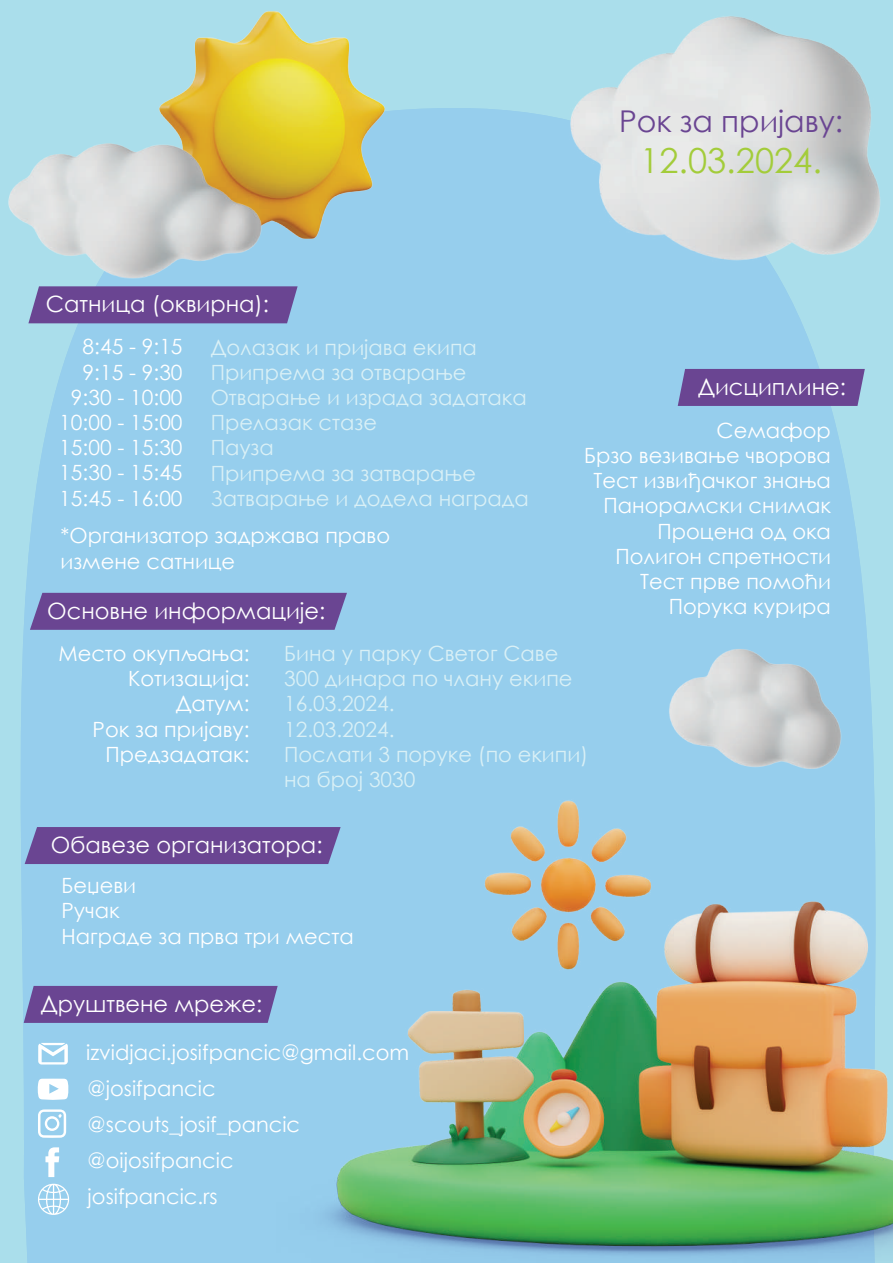
<style>
.page{position:relative;width:893px;height:1263px;background:#aadeeb}
.page>*{position:absolute;margin:0;border:0;box-sizing:border-box;transform-origin:0 0}
.t1{font:34.5px "Century Gothic";color:#a3cc3a}
.t2{font:30px "Century Gothic";color:#6a4592}
.t3{font:22.5px "Century Gothic";color:#fff}
.t4{font:21px/25.2px "Century Gothic";color:#fff;text-align:right}
.t5{font:21px/25.2px "Century Gothic";color:#d9f0f6}
</style>
<div class="page">
<div style="left:20px;top:108px;width:854px;height:1155px;background:#96ceed"></div>
<div style="left:28px;top:286px;width:270px;height:37px;background:#6a4592"></div>
<div style="left:30px;top:593px;width:317px;height:37px;background:#6a4592"></div>
<div style="left:678px;top:369px;width:187px;height:37px;background:#6a4592"></div>
<div style="left:25px;top:827px;width:252px;height:37px;background:#6a4592"></div>
<div style="left:24px;top:986px;width:253px;height:37px;background:#6a4592"></div>
<svg style="left:45px;top:1147px;width:14px;height:30px"></svg>
<svg style="left:37px;top:1079px;width:32px;height:21px"></svg>
<svg style="left:38px;top:1109px;width:28px;height:29px"></svg>
<svg style="left:38px;top:1043px;width:30px;height:21px"></svg>
<svg style="left:38px;top:1184px;width:31px;height:31px"></svg>
<img style="left:277px;top:792px;width:616px;height:471px">
<img style="left:661px;top:628px;width:199px;height:164px">
<img style="left:545px;top:16px;width:335px;height:274px">
<img style="left:151px;top:11px;width:248px;height:241px">
<img style="left:8px;top:132px;width:269px;height:160px">
<p class="t3" style="left:46px;top:289px;width:225px">Сатница (оквирна):</p>
<p class="t5" style="left:211px;top:334px;width:320px">Долазак и пријава екипа<br>Припрема за отварање<br>Отварање и израда задатака<br>Прелазак стазе<br>Пауза<br>Припрема за затварање<br>Затварање и додела награда</p>
<p class="t4" style="left:61px;top:523px;width:331px;text-align:left">*Организатор задржава право измене сатнице</p>
<p class="t4" style="left:59px;top:334px;width:125px">8:45 - 9:15<br>9:15 - 9:30<br>9:30 - 10:00<br>10:00 - 15:00<br>15:00 - 15:30<br>15:30 - 15:45<br>15:45 - 16:00</p>
<p class="t3" style="left:47px;top:595px;width:280px">Основне информације:</p>
<h2 class="t2" style="left:619px;top:100px;width:226px">Рок за пријаву:</h2>
<h1 class="t1" style="left:640px;top:137px;width:183px">12.03.2024.</h1>
<p class="t3" style="left:698px;top:371px;width:149px">Дисциплине:</p>
<p class="t4" style="left:584px;top:417px;width:248px">Семафор<br>Брзо везивање чворова<br>Тест извиђачког знања<br>Панорамски снимак<br>Процена од ока<br>Полигон спретности<br>Тест прве помоћи<br>Порука курира</p>
<p class="t4" style="left:58px;top:640px;width:193px">Место окупљања:<br>Котизација:<br>Датум:<br>Рок за пријаву:<br>Предзадатак:</p>
<p class="t5" style="left:284px;top:640px;width:306px">Бина у парку Светог Саве<br>300 динара по члану екипе<br>16.03.2024.<br>12.03.2024.<br>Послати 3 поруке (по екипи) на број 3030</p>
<p class="t3" style="left:51px;top:829px;width:273px">Обавезе организатора:</p>
<p class="t4" style="left:62px;top:872px;width:294px;text-align:left">Беџеви<br>Ручак<br>Награде за прва три места</p>
<p class="t3" style="left:41px;top:988px;width:223px">Друштвене мреже:</p>
<p class="t4" style="left:86px;top:1040px;width:325px">izvidjaci.josifpancic@gmail.com</p>
<p class="t4" style="left:88px;top:1070px;width:214px;line-height:36px;text-align:left">@josifpancic @scouts_josif_pancic @oijosifpancic josifpancic.rs</p>
</div>
